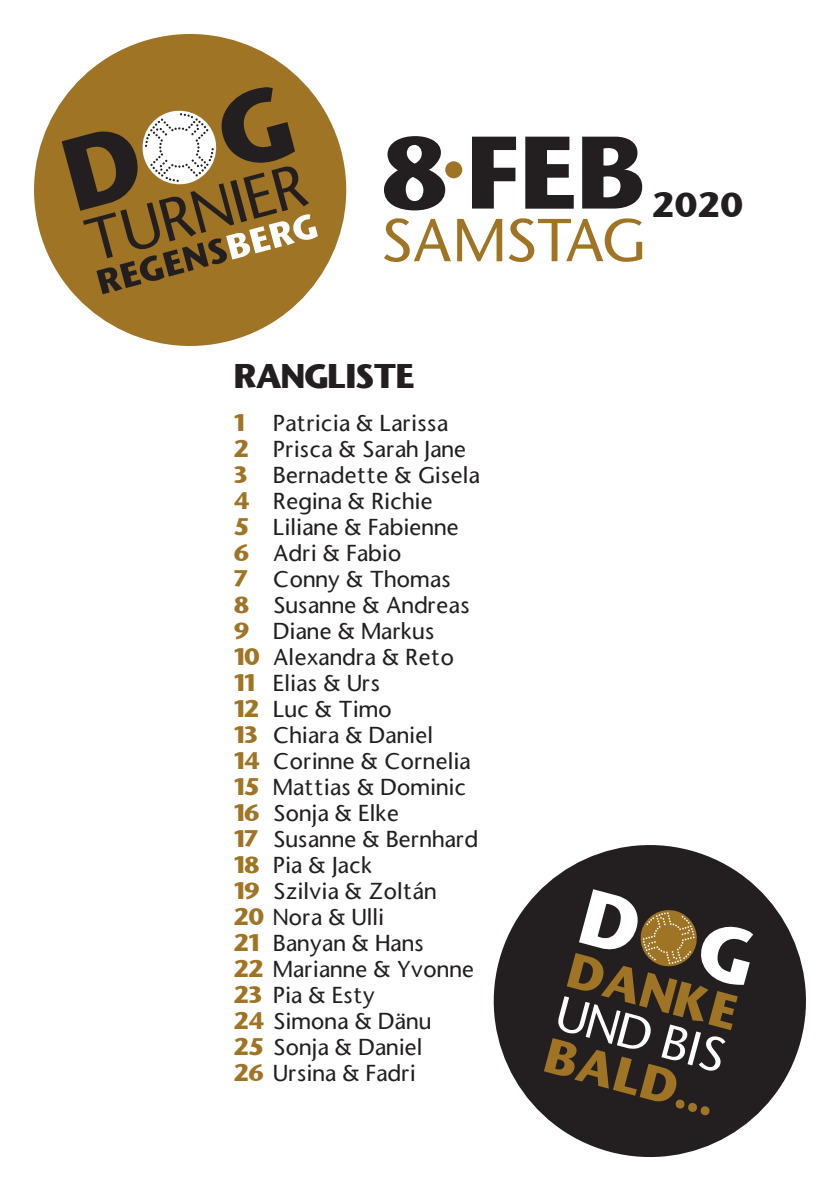
<style>
.page{position:relative;width:840px;height:1191px;background:#fff}
.page>*{position:absolute;margin:0;border:0;box-sizing:border-box;transform-origin:0 0}
.t1{font:700 46px "Stone Sans";color:#a07425}
.t2{font:500 46px "Stone Sans";color:#fff}
.t3{font:700 32px "Stone Sans";letter-spacing:-.05em;color:#231f20}
.t4{font:500 22px/26px "Stone Sans";color:#231f20}
.t5{font:700 22px "Stone Sans";color:#a07425}
.s1{font-weight:700;color:#a07425}
</style>
<div class="page">
<svg style="left:34px;top:34px;width:313px;height:312px;fill:#a07425"></svg>
<svg style="left:62px;top:87px;width:256px;height:207px"></svg>
<svg style="left:384px;top:136px;width:61px;height:74px"></svg>
<svg style="left:582px;top:137px;width:59px;height:71px"></svg>
<svg style="left:525px;top:137px;width:48px;height:72px"></svg>
<svg style="left:472px;top:137px;width:43px;height:71px"></svg>
<svg style="left:493px;top:845px;width:313px;height:312px;fill:#231f20"></svg>
<svg style="left:384px;top:218px;width:66px;height:44px"></svg>
<svg style="left:457px;top:219px;width:45px;height:42px"></svg>
<svg style="left:508px;top:218px;width:133px;height:44px"></svg>
<div style="left:445px;top:161px;width:17px;height:17px;background:#a07425;border-radius:50%"></div>
<svg style="left:578px;top:889px;width:174px;height:95px"></svg>
<h2 class="t3" style="left:233px;top:354px;width:182px">RANGLISTE</h2>
<p class="t5" style="left:233px;top:408px;width:13px">1</p>
<p class="t4" style="left:233px;top:410px;width:248px;text-indent:40px">Patricia &amp; Larissa<br><span class="s1">2</span> Prisca &amp; Sarah Jane<br><span class="s1">3</span> Bernadette &amp; Gisela<br><span class="s1">4</span> Regina &amp; Richie<br><span class="s1">5</span> Liliane &amp; Fabienne<br><span class="s1">6</span> Adri &amp; Fabio<br><span class="s1">7</span> Conny &amp; Thomas<br><span class="s1">8</span> Susanne &amp; Andreas<br><span class="s1">9</span> Diane &amp; Markus<br><span class="s1">10</span> Alexandra &amp; Reto<br><span class="s1">11</span> Elias &amp; Urs<br><span class="s1">12</span> Luc &amp; Timo<br><span class="s1">13</span> Chiara &amp; Daniel<br><span class="s1">14</span> Corinne &amp; Cornelia<br><span class="s1">15</span> Mattias &amp; Dominic<br><span class="s1">16</span> Sonja &amp; Elke<br><span class="s1">17</span> Susanne &amp; Bernhard<br><span class="s1">18</span> Pia &amp; Jack<br><span class="s1">19</span> Szilvia &amp; Zoltán<br><span class="s1">20</span> Nora &amp; Ulli<br><span class="s1">21</span> Banyan &amp; Hans<br><span class="s1">22</span> Marianne &amp; Yvonne<br><span class="s1">23</span> Pia &amp; Esty<br><span class="s1">24</span> Simona &amp; Dänu<br><span class="s1">25</span> Sonja &amp; Daniel<br><span class="s1">26</span> Ursina &amp; Fadri</p>
<h2 class="t3" style="left:651px;top:183px;width:93px">2020</h2>
<h1 class="t1" style="left:576px;top:938px;width:176px;rotate:15deg">DANKE</h1>
<h1 class="t2" style="left:565px;top:983px;width:174px;rotate:15deg">UND BIS</h1>
<h1 class="t1" style="left:553px;top:1023px;width:177px;rotate:15deg">BALD…</h1>
</div>
